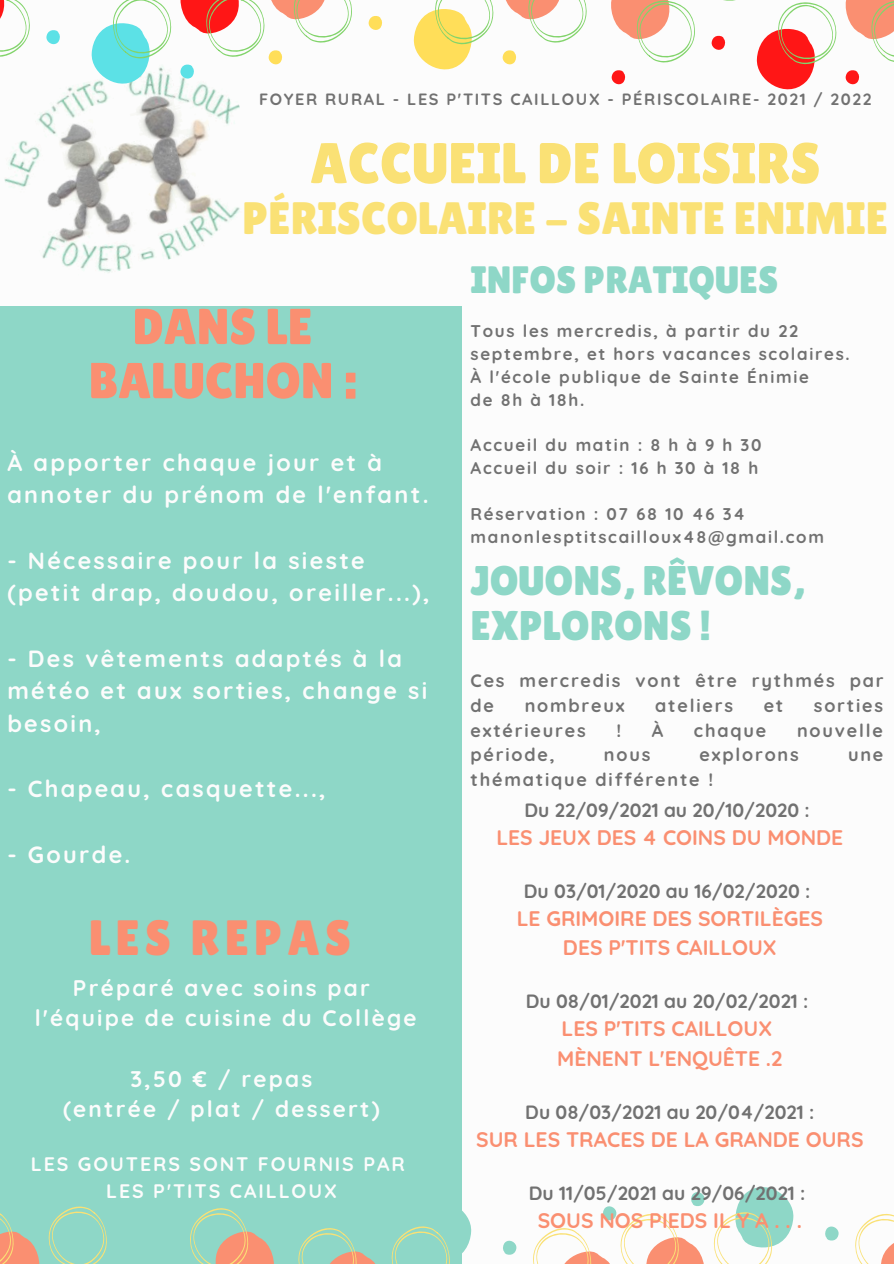
<style>
.page{position:relative;width:894px;height:1264px;background:#fff}
.page>*{position:absolute;margin:0;border:0;box-sizing:border-box;transform-origin:0 0}
.t1{font:57.45px "Lilita One";color:#fae175}
.t2{font:50.4px/54px "Lilita One";color:#fa8f71;text-align:center}
.t3{font:49.5px "Lilita One";letter-spacing:.1em;color:#fa8f71}
.t4{font:45.45px "Lilita One";color:#fae175}
.t5{font:41.4px/45px "Lilita One";color:#8ed7c7}
.t6{font:38.1px "Lilita One";color:#8ed7c7}
.t7{font:700 23.4px/32.7px "Quicksand";letter-spacing:.1em;color:#fcfcfc}
.t8{font:700 22.5px "Quicksand";letter-spacing:.1em;color:#fcfcfc}
.t9{font:700 21px "Quicksand";color:#fa8f71}
.t10{font:700 19.5px "Quicksand";letter-spacing:.1em;color:#fcfcfc}
.t11{font:700 19.2px "Quicksand";color:#717171}
.t12{font:700 18px/24.8px "Quicksand";letter-spacing:.1em;color:#717171}
.t13{font:700 16.95px/22.8px "Quicksand";letter-spacing:.1em;color:#717171}
.t14{font:700 16.35px "Quicksand";letter-spacing:.1em;color:#717171}
</style>
<div class="page">
<div style="left:0;top:306px;width:461px;height:957px;background:#8ed7c7"></div>
<img style="left:4px;top:82px;width:236px;height:191px">
<svg style="left:0;top:0;width:30px;height:57px"></svg>
<svg style="left:46px;top:30px;width:14px;height:15px"></svg>
<svg style="left:90px;top:0;width:262px;height:84px"></svg>
<svg style="left:368px;top:16px;width:15px;height:14px"></svg>
<svg style="left:413px;top:0;width:174px;height:69px"></svg>
<svg style="left:845px;top:70px;width:14px;height:15px"></svg>
<svg style="left:611px;top:0;width:225px;height:89px"></svg>
<svg style="left:845px;top:0;width:48px;height:62px"></svg>
<svg style="left:855px;top:1213px;width:38px;height:50px"></svg>
<svg style="left:825px;top:1226px;width:13px;height:14px"></svg>
<svg style="left:713px;top:1187px;width:81px;height:76px"></svg>
<svg style="left:533px;top:1192px;width:172px;height:71px"></svg>
<svg style="left:503px;top:1240px;width:13px;height:14px"></svg>
<svg style="left:391px;top:1201px;width:81px;height:62px"></svg>
<svg style="left:298px;top:1228px;width:77px;height:35px"></svg>
<svg style="left:190px;top:1208px;width:84px;height:55px"></svg>
<svg style="left:48px;top:1206px;width:59px;height:57px"></svg>
<svg style="left:0;top:1213px;width:40px;height:50px"></svg>
<p class="t14" style="left:259px;top:89px;width:614px">FOYER RURAL - LES P'TITS CAILLOUX - PÉRISCOLAIRE- 2021 / 2022</p>
<p class="t1" style="left:310px;top:130px;width:512px">ACCUEIL DE LOISIRS</p>
<p class="t4" style="left:242px;top:192px;width:646px">PÉRISCOLAIRE - SAINTE ENIMIE</p>
<p class="t2" style="left:88px;top:299px;width:270px">DANS LE<br>BALUCHON :</p>
<p class="t7" style="left:7px;top:445px;width:422px">À apporter chaque jour et à annoter du prénom de l'enfant.</p>
<p class="t7" style="left:7px;top:543px;width:423px">- Nécessaire pour la sieste (petit drap, doudou, oreiller...),</p>
<p class="t7" style="left:7px;top:641px;width:421px">- Des vêtements adaptés à la météo et aux sorties, change si besoin,</p>
<p class="t7" style="left:7px;top:772px;width:320px">- Chapeau, casquette...,</p>
<p class="t7" style="left:7px;top:837px;width:124px">- Gourde.</p>
<p class="t3" style="left:89px;top:909px;width:263px">LES REPAS</p>
<p class="t8" style="left:73px;top:973px;width:298px">Préparé avec soins par</p>
<p class="t8" style="left:35px;top:1003px;width:383px">l'équipe de cuisine du Collège</p>
<p class="t8" style="left:130px;top:1064px;width:183px">3,50 € / repas</p>
<p class="t8" style="left:63px;top:1094px;width:318px">(entrée / plat / dessert)</p>
<p class="t10" style="left:31px;top:1151px;width:375px">LES GOUTERS SONT FOURNIS PAR</p>
<p class="t10" style="left:106px;top:1178px;width:232px">LES P'TITS CAILLOUX</p>
<p class="t6" style="left:470px;top:258px;width:309px">INFOS PRATIQUES</p>
<p class="t13" style="left:470px;top:319px;width:380px">Tous les mercredis, à partir du 22 septembre, et hors vacances scolaires.</p>
<p class="t13" style="left:470px;top:365px;width:339px">À l'école publique de Sainte Énimie</p>
<p class="t13" style="left:470px;top:388px;width:115px">de 8h à 18h.</p>
<p class="t13" style="left:470px;top:433px;width:292px">Accueil du matin : 8 h à 9 h 30</p>
<p class="t13" style="left:470px;top:456px;width:289px">Accueil du soir : 16 h 30 à 18 h</p>
<p class="t13" style="left:470px;top:502px;width:276px">Réservation : 07 68 10 46 34</p>
<p class="t13" style="left:470px;top:525px;width:355px">manonlesptitscailloux48@gmail.com</p>
<p class="t5" style="left:470px;top:557px;width:336px">JOUONS, RÊVONS,<br>EXPLORONS !</p>
<p class="t12" style="left:470px;top:668px;width:414px">Ces mercredis vont être rythmés par de</p>
<p class="t12" style="left:524px;top:692px;width:101px">nombreux</p>
<p class="t12" style="left:655px;top:692px;width:79px">ateliers</p>
<p class="t12" style="left:763px;top:692px;width:21px">et</p>
<p class="t12" style="left:813px;top:692px;width:71px">sorties</p>
<p class="t12" style="left:470px;top:717px;width:117px">extérieures</p>
<p class="t12" style="left:616px;top:717px;width:6px">!</p>
<p class="t12" style="left:651px;top:717px;width:13px">À</p>
<p class="t12" style="left:693px;top:717px;width:74px">chaque</p>
<p class="t12" style="left:796px;top:717px;width:87px">nouvelle</p>
<p class="t12" style="left:470px;top:742px;width:86px">période,</p>
<p class="t12" style="left:603px;top:742px;width:48px">nous</p>
<p class="t12" style="left:699px;top:742px;width:101px">explorons</p>
<p class="t12" style="left:847px;top:742px;width:37px">une</p>
<p class="t12" style="left:470px;top:767px;width:244px">thématique différente !</p>
<p class="t11" style="left:524px;top:797px;width:286px">Du 22/09/2021 au 20/10/2020 :</p>
<p class="t9" style="left:496px;top:823px;width:348px">LES JEUX DES 4 COINS DU MONDE</p>
<p class="t11" style="left:524px;top:878px;width:288px">Du 03/01/2020 au 16/02/2020 :</p>
<p class="t9" style="left:516px;top:904px;width:308px">LE GRIMOIRE DES SORTILÈGES</p>
<p class="t9" style="left:563px;top:934px;width:215px">DES P'TITS CAILLOUX</p>
<p class="t11" style="left:525px;top:988px;width:284px">Du 08/01/2021 au 20/02/2021 :</p>
<p class="t9" style="left:561px;top:1015px;width:212px">LES P'TITS CAILLOUX</p>
<p class="t9" style="left:557px;top:1044px;width:227px">MÈNENT L'ENQUÊTE .2</p>
<p class="t11" style="left:525px;top:1099px;width:290px">Du 08/03/2021 au 20/04/2021 :</p>
<p class="t9" style="left:476px;top:1125px;width:389px">SUR LES TRACES DE LA GRANDE OURS</p>
<p class="t11" style="left:528px;top:1180px;width:278px">Du 11/05/2021 au 29/06/2021 :</p>
<p class="t9" style="left:537px;top:1206px;width:266px">SOUS NOS PIEDS IL Y A . . .</p>
</div>
